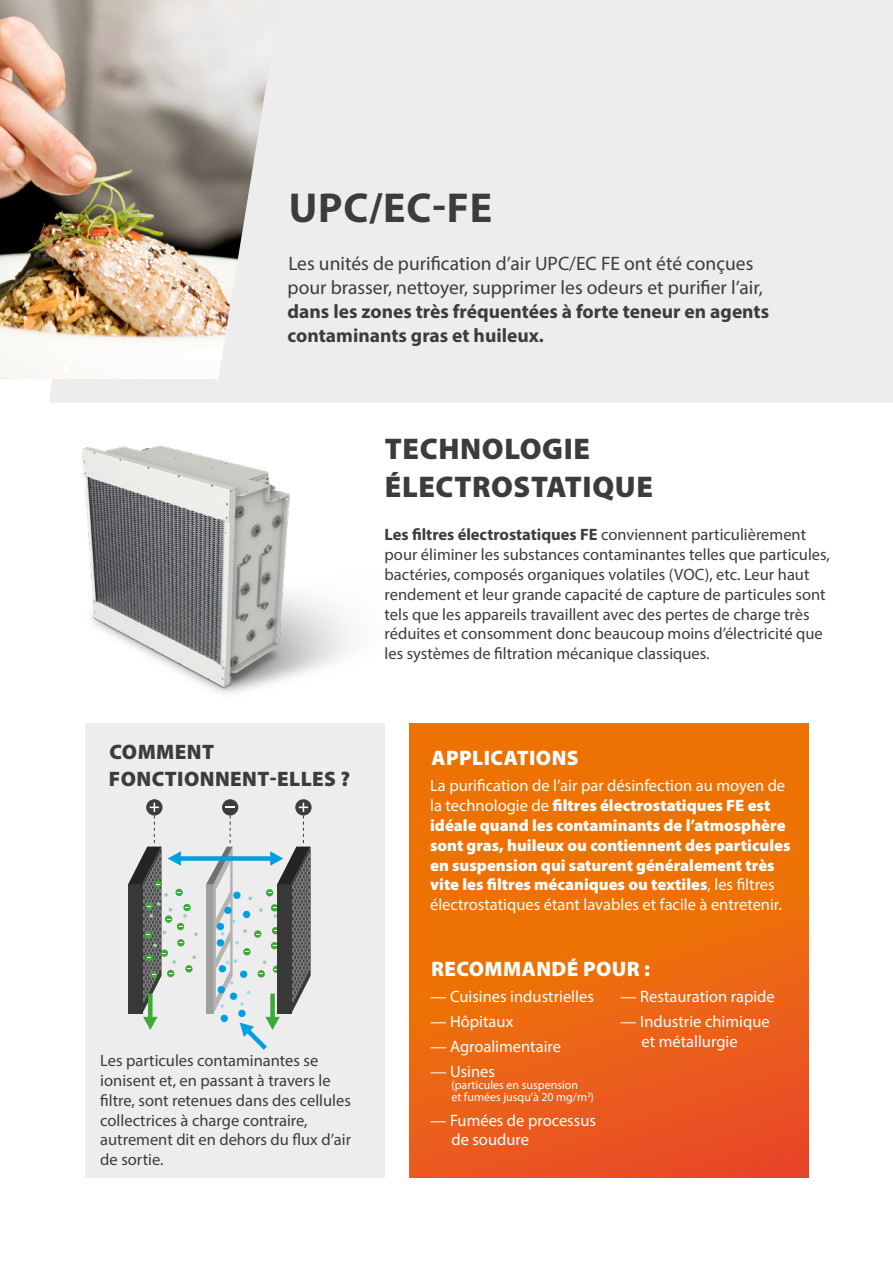
<style>
.page{position:relative;width:893px;height:1263px;background:#fff}
.page>*{position:absolute;margin:0;border:0;box-sizing:border-box;transform-origin:0 0}
.t1{font:700 42px "Myriad Pro";letter-spacing:.02em;color:#3c3c3b}
.t2{font:900 30px/37.5px "Myriad Pro";letter-spacing:.02em;color:#3c3c3b}
.t3{font:900 21px "Myriad Pro";letter-spacing:.02em;color:#fff}
.t4{font:900 21px/27px "Myriad Pro";letter-spacing:.02em;color:#3c3c3b}
.t5{font:19.5px/24px "Myriad Pro";color:#3c3c3b}
.t6{font:700 19.5px/24px "Myriad Pro";color:#3c3c3b}
.t7{font:16.5px/19.8px "Myriad Pro";color:#3c3c3b}
.t8{font:900 16.5px/19.8px "Myriad Pro";color:#fff}
.t9{font:16.5px/19.8px "Myriad Pro";color:#fff}
.t10{font:12px/12px "Myriad Pro";color:#fff}
.s1{font-weight:700}
.s2{font-weight:400}
</style>
<div class="page">
<img style="left:82px;top:445px;width:268px;height:249px">
<div style="left:85px;top:723px;width:299px;height:454px;background:#ededed"></div>
<svg style="left:409px;top:723px;width:399px;height:454px;background:#ec680d"></svg>
<svg style="left:222px;top:799px;width:16px;height:16px"></svg>
<svg style="left:146px;top:799px;width:17px;height:16px"></svg>
<svg style="left:295px;top:799px;width:17px;height:16px"></svg>
<svg style="left:128px;top:803px;width:183px;height:247px"></svg>
<div style="left:49px;top:0;width:844px;height:403px;background:#ededed"></div>
<img style="left:0;top:0;width:280px;height:379px">
<h1 class="t1" style="left:289px;top:181px;width:205px">UPC/EC-FE</h1>
<p class="t5" style="left:288px;top:251px;width:477px">Les unités de purification d’air UPC/EC FE ont été conçues pour brasser, nettoyer, supprimer les odeurs et purifier l’air,</p>
<p class="t6" style="left:288px;top:299px;width:483px">dans les zones très fréquentées à forte teneur en agents contaminants gras et huileux.</p>
<p class="t4" style="left:109px;top:738px;width:243px">COMMENT<br>FONCTIONNENT-ELLES ?</p>
<p class="t7" style="left:100px;top:1050px;width:252px">Les particules contaminantes se ionisent et, en passant à travers le filtre, sont retenues dans des cellules collectrices à charge contraire, autrement dit en dehors du flux d’air de sortie.</p>
<h2 class="t2" style="left:385px;top:430px;width:270px">TECHNOLOGIE<br>ÉLECTROSTATIQUE</h2>
<p class="t7" style="left:385px;top:525px;width:447px"><span class="s1">Les filtres électrostatiques FE</span> conviennent particulièrement pour éliminer les substances contaminantes telles que particules, bactéries, composés organiques volatiles (VOC), etc. Leur haut rendement et leur grande capacité de capture de particules sont tels que les appareils travaillent avec des pertes de charge très réduites et consomment donc beaucoup moins d’électricité que les systèmes de filtration mécanique classiques.</p>
<p class="t3" style="left:432px;top:746px;width:149px">APPLICATIONS</p>
<p class="t8" style="left:430px;top:776px;width:362px"><span class="s2">La purification de l’air par désinfection au moyen de la technologie de</span> filtres électrostatiques FE est idéale quand les contaminants de l’atmosphère sont gras, huileux ou contiennent des particules en suspension qui saturent généralement très vite les filtres mécaniques ou textiles<span class="s2">, les filtres électrostatiques étant lavables et facile à entretenir.</span></p>
<p class="t3" style="left:431px;top:956px;width:221px">RECOMMANDÉ POUR :</p>
<p class="t9" style="left:430px;top:986px;width:165px">— Cuisines industrielles</p>
<p class="t9" style="left:430px;top:1011px;width:85px">— Hôpitaux</p>
<p class="t9" style="left:430px;top:1036px;width:132px">— Agroalimentaire</p>
<p class="t9" style="left:430px;top:1061px;width:66px">— Usines</p>
<p class="t10" style="left:451px;top:1078px;width:144px">(particules en suspension<br>et fumées jusqu’à 20 mg/m<sup>3</sup>)</p>
<p class="t9" style="left:451px;top:1110px;width:146px;text-indent:-21px">— Fumées de processus de soudure</p>
<p class="t9" style="left:620px;top:986px;width:156px">— Restauration rapide</p>
<p class="t9" style="left:641px;top:1011px;width:130px;text-indent:-21px">— Industrie chimique et métallurgie</p>
</div>
